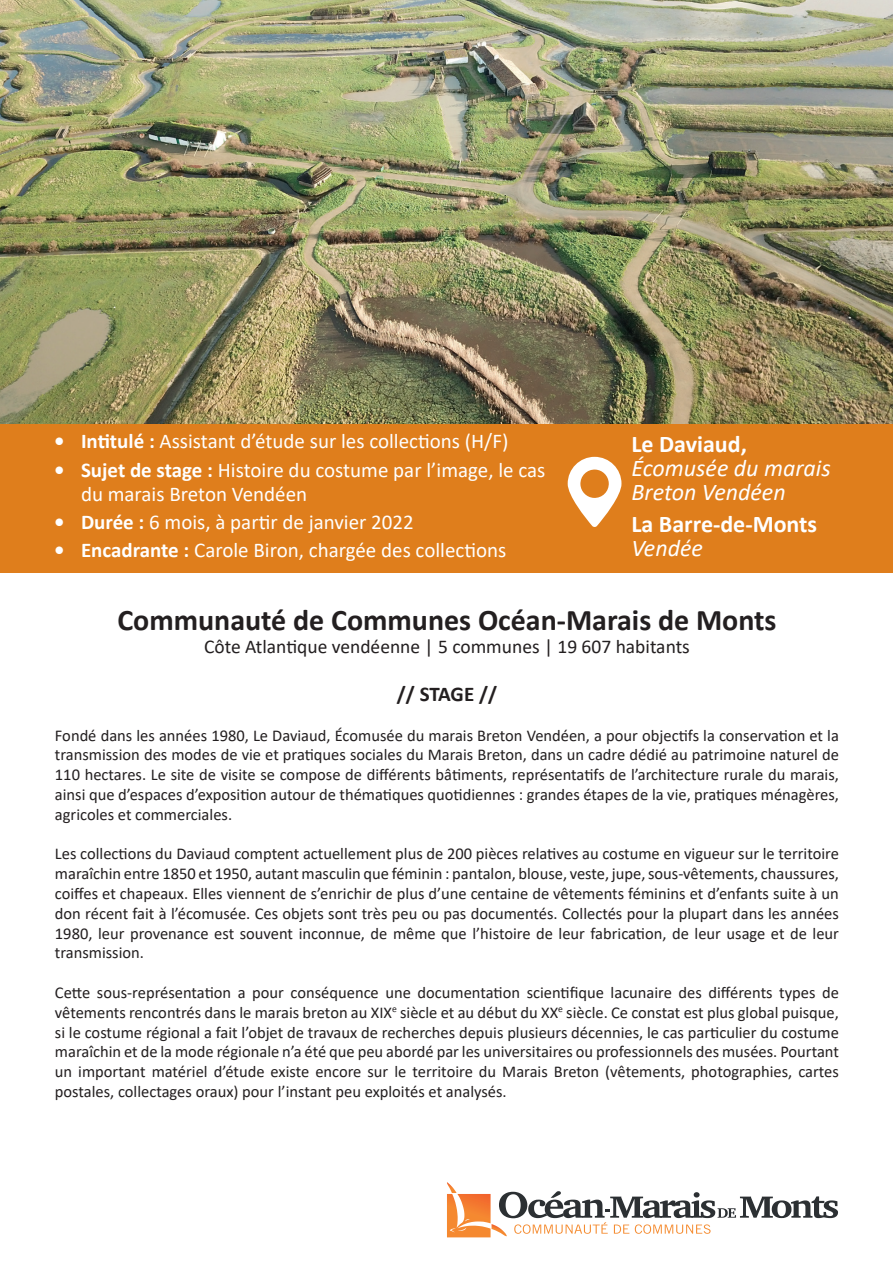
<style>
.page{position:relative;width:893px;height:1263px;background:#fff}
.page>*{position:absolute;margin:0;border:0;box-sizing:border-box;transform-origin:0 0}
.t1{font:700 30px "Calibri";color:#231f20}
.t2{font:italic 24px/24px "Calibri";color:#fff}
.t3{font:700 24px "Calibri";color:#fff}
.t4{font:21px/24px "Calibri";color:#fff}
.t5{font:700 21px "Calibri";letter-spacing:-.01em;color:#231f20}
.t6{font:19.5px "Calibri";color:#231f20}
.t7{font:16.5px/19.8px "Calibri";color:#231f20;text-align:justify}
.s1{font-weight:700}
</style>
<div class="page">
<img style="left:0;top:0;width:893px;height:424px">
<div style="left:0;top:424px;width:893px;height:149px;background:#df7e1c"></div>
<svg style="left:568px;top:457px;width:53px;height:70px"></svg>
<svg style="left:447px;top:1182px;width:391px;height:55px"></svg>
<p class="t4" style="left:54px;top:429px;width:456px"><span class="s1">• Intitulé :</span> Assistant d’étude sur les collections (H/F)</p>
<p class="t4" style="left:81px;top:457px;width:466px;text-indent:-27px"><span class="s1">• Sujet de stage :</span> Histoire du costume par l’image, le cas du marais Breton Vendéen</p>
<p class="t4" style="left:54px;top:509px;width:361px"><span class="s1">• Durée :</span> 6 mois, à partir de janvier 2022</p>
<p class="t4" style="left:54px;top:538px;width:454px"><span class="s1">• Encadrante :</span> Carole Biron, chargée des collections</p>
<h2 class="t3" style="left:631px;top:427px;width:117px">Le Daviaud,</h2>
<h2 class="t2" style="left:631px;top:455px;width:201px">Écomusée du marais<br>Breton Vendéen</h2>
<h2 class="t3" style="left:631px;top:507px;width:187px">La Barre-de-Monts</h2>
<h2 class="t2" style="left:631px;top:535px;width:73px">Vendée</h2>
<h1 class="t1" style="left:117px;top:598px;width:661px">Communauté de Communes Océan-Marais de Monts</h1>
<p class="t6" style="left:204px;top:633px;width:487px">Côte Atlantique vendéenne | 5 communes | 19 607 habitants</p>
<p class="t5" style="left:397px;top:679px;width:102px">// STAGE //</p>
<p class="t7" style="left:55px;top:725px;width:785px">Fondé dans les années 1980, Le Daviaud, Écomusée du marais Breton Vendéen, a pour objectifs la conservation et la transmission des modes de vie et pratiques sociales du Marais Breton, dans un cadre dédié au patrimoine naturel de 110 hectares. Le site de visite se compose de différents bâtiments, représentatifs de l’architecture rurale du marais, ainsi que d’espaces d’exposition autour de thématiques quotidiennes : grandes étapes de la vie, pratiques ménagères, agricoles et commerciales.</p>
<p class="t7" style="left:55px;top:843px;width:786px">Les collections du Daviaud comptent actuellement plus de 200 pièces relatives au costume en vigueur sur le territoire maraîchin entre 1850 et 1950, autant masculin que féminin : pantalon, blouse, veste, jupe, sous-vêtements, chaussures, coiffes et chapeaux. Elles viennent de s’enrichir de plus d’une centaine de vêtements féminins et d’enfants suite à un don récent fait à l’écomusée. Ces objets sont très peu ou pas documentés. Collectés pour la plupart dans les années 1980, leur provenance est souvent inconnue, de même que l’histoire de leur fabrication, de leur usage et de leur transmission.</p>
<p class="t7" style="left:55px;top:982px;width:785px">Cette sous-représentation a pour conséquence une documentation scientifique lacunaire des différents types de vêtements rencontrés dans le marais breton au XIX<sup>e</sup> siècle et au début du XX<sup>e</sup> siècle. Ce constat est plus global puisque, si le costume régional a fait l’objet de travaux de recherches depuis plusieurs décennies, le cas particulier du costume maraîchin et de la mode régionale n’a été que peu abordé par les universitaires ou professionnels des musées. Pourtant un important matériel d’étude existe encore sur le territoire du Marais Breton (vêtements, photographies, cartes postales, collectages oraux) pour l’instant peu exploités et analysés.</p>
</div>
